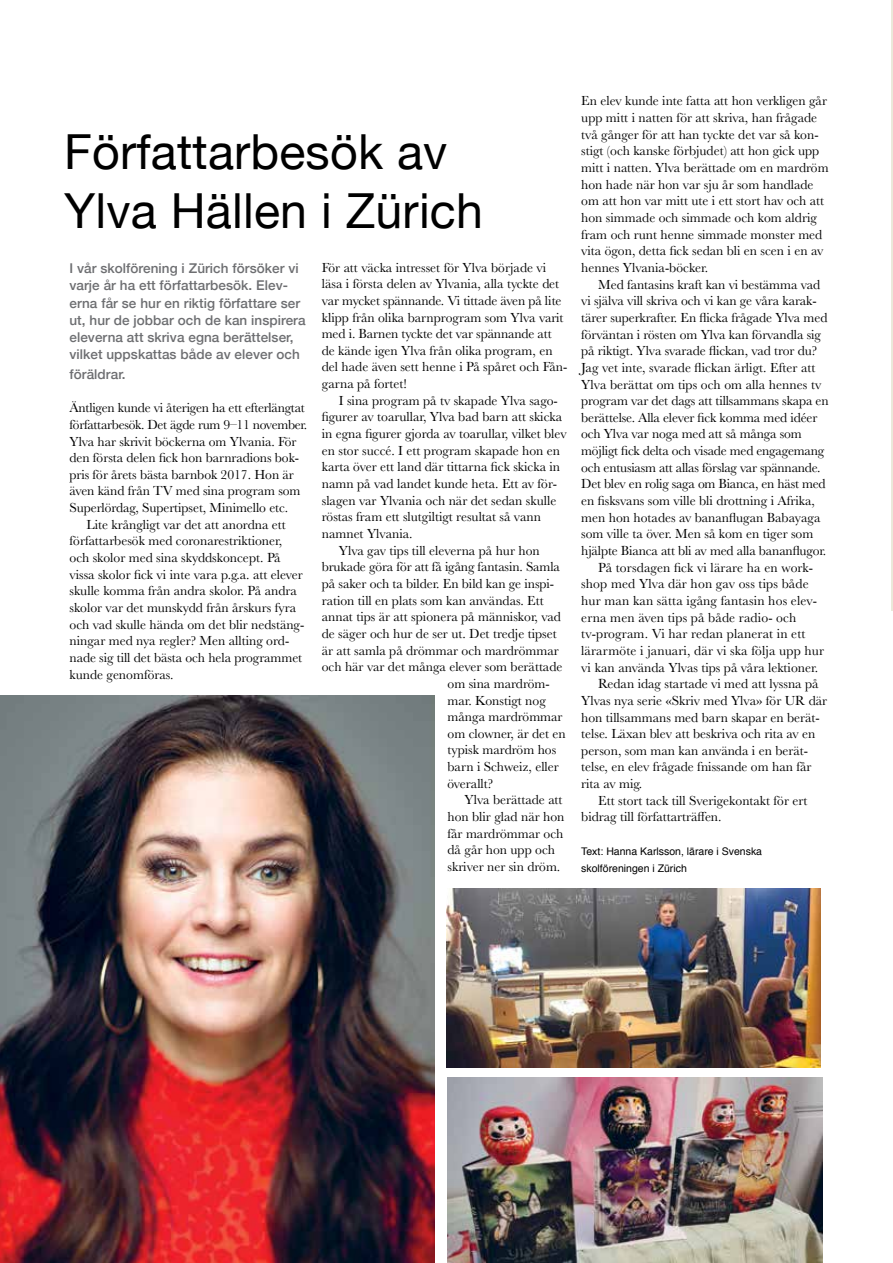
<style>
.page{position:relative;width:893px;height:1263px;background:#fff}
.page>*{position:absolute;margin:0;border:0;box-sizing:border-box;transform-origin:0 0}
.t1{font:48.3px/59.1px "Helvetica Neue";letter-spacing:.005em;color:#000}
.t2{font:13.65px/16.6px "Baskerville";color:#000}
.t3{font:13.65px "Baskerville";letter-spacing:-.02em;color:#000}
.t4{font:500 13.5px/17.2px "Helvetica Neue";letter-spacing:.005em;color:#6d6e71}
.t5{font:10.5px/16.8px "Helvetica";color:#000}
</style>
<div class="page">
<hr style="left:892px;top:0;width:1px;height:610px;background:#c8be96">
<img style="left:446px;top:889px;width:375px;height:178px">
<img style="left:447px;top:1077px;width:375px;height:186px">
<img style="left:0;top:695px;width:435px;height:568px">
<h1 class="t1" style="left:64px;top:125px;width:420px">Författarbesök av<br>Ylva Hällen i Zürich</h1>
<p class="t4" style="left:70px;top:259px;width:238px">I vår skolförening i Zürich försöker vi varje år ha ett författarbesök. Elev&shy;erna får se hur en riktig författare ser ut, hur de jobbar och de kan inspirera eleverna att skriva egna berättelser, vilket uppskattas både av elever och</p>
<p class="t4" style="left:70px;top:364px;width:58px">föräldrar.</p>
<p class="t2" style="left:70px;top:400px;width:237px">Äntligen kunde vi återigen ha ett efterlängtat</p>
<p class="t3" style="left:70px;top:416px;width:239px">författarbesök. Det ägde rum 9–11 november.</p>
<p class="t2" style="left:70px;top:433px;width:229px">Ylva har skrivit böckerna om Ylvania. För</p>
<p class="t2" style="left:70px;top:450px;width:231px">den första delen fick hon barnradions bok-</p>
<p class="t2" style="left:70px;top:466px;width:226px">pris för årets bästa barnbok 2017. Hon är</p>
<p class="t2" style="left:70px;top:483px;width:232px">även känd från TV med sina program som</p>
<p class="t2" style="left:70px;top:500px;width:220px">Superlördag, Supertipset, Minimello etc.</p>
<p class="t2" style="left:87px;top:516px;width:201px">Lite krångligt var det att anordna ett</p>
<p class="t2" style="left:70px;top:533px;width:214px">författarbesök med coronarestriktioner,</p>
<p class="t2" style="left:70px;top:550px;width:213px">och skolor med sina skyddskoncept. På</p>
<p class="t2" style="left:70px;top:566px;width:235px">vissa skolor fick vi inte vara p.g.a. att elever</p>
<p class="t2" style="left:70px;top:583px;width:229px">skulle komma från andra skolor. På andra</p>
<p class="t2" style="left:70px;top:599px;width:228px">skolor var det munskydd från årskurs fyra</p>
<p class="t2" style="left:70px;top:616px;width:236px">och vad skulle hända om det blir nedstäng-</p>
<p class="t2" style="left:70px;top:633px;width:221px">ningar med nya regler? Men allting ord-</p>
<p class="t2" style="left:70px;top:649px;width:234px">nade sig till det bästa och hela programmet</p>
<p class="t2" style="left:70px;top:666px;width:106px">kunde genomföras.</p>
<p class="t2" style="left:322px;top:259px;width:247px">För att väcka intresset för Ylva började vi läsa i första delen av Ylvania, alla tyckte det var mycket spännande. Vi tittade även på lite klipp från olika barnprogram som Ylva varit med i. Barnen tyckte det var spännande att de kände igen Ylva från olika program, en del hade även sett henne i På spåret och Fån&shy;garna på fortet!</p>
<p class="t2" style="left:339px;top:392px;width:220px">I sina program på tv skapade Ylva sago-</p>
<p class="t2" style="left:322px;top:409px;width:242px">figurer av toarullar, Ylva bad barn att skicka</p>
<p class="t2" style="left:322px;top:425px;width:246px">in egna figurer gjorda av toarullar, vilket blev</p>
<p class="t2" style="left:322px;top:442px;width:240px">en stor succé. I ett program skapade hon en</p>
<p class="t2" style="left:322px;top:459px;width:240px">karta över ett land där tittarna fick skicka in</p>
<p class="t2" style="left:322px;top:475px;width:237px">namn på vad landet kunde heta. Ett av för-</p>
<p class="t2" style="left:322px;top:492px;width:236px">slagen var Ylvania och när det sedan skulle</p>
<p class="t2" style="left:322px;top:509px;width:221px">röstas fram ett slutgiltigt resultat så vann</p>
<p class="t2" style="left:322px;top:525px;width:92px">namnet Ylvania.</p>
<p class="t2" style="left:339px;top:542px;width:202px">Ylva gav tips till eleverna på hur hon</p>
<p class="t2" style="left:322px;top:559px;width:240px">brukade göra för att få igång fantasin. Samla</p>
<p class="t2" style="left:322px;top:575px;width:234px">på saker och ta bilder. En bild kan ge inspi-</p>
<p class="t2" style="left:322px;top:592px;width:223px">ration till en plats som kan användas. Ett</p>
<p class="t2" style="left:322px;top:609px;width:241px">annat tips är att spionera på människor, vad</p>
<p class="t2" style="left:322px;top:625px;width:236px">de säger och hur de ser ut. Det tredje tipset</p>
<p class="t2" style="left:322px;top:642px;width:238px">är att samla på drömmar och mardrömmar</p>
<p class="t2" style="left:322px;top:659px;width:242px">och här var det många elever som berättade</p>
<p class="t2" style="left:448px;top:675px;width:104px">om sina mardröm-</p>
<p class="t2" style="left:448px;top:692px;width:100px">mar. Konstigt nog</p>
<p class="t2" style="left:448px;top:709px;width:117px">många mardrömmar</p>
<p class="t2" style="left:448px;top:725px;width:120px">om clowner, är det en</p>
<p class="t2" style="left:448px;top:742px;width:110px">typisk mardröm hos</p>
<p class="t2" style="left:448px;top:758px;width:113px">barn i Schweiz, eller</p>
<p class="t2" style="left:448px;top:775px;width:47px">överallt?</p>
<p class="t2" style="left:465px;top:792px;width:100px">Ylva berättade att</p>
<p class="t2" style="left:448px;top:808px;width:118px">hon blir glad när hon</p>
<p class="t2" style="left:448px;top:825px;width:117px">får mardrömmar och</p>
<p class="t2" style="left:448px;top:842px;width:109px">då går hon upp och</p>
<p class="t2" style="left:448px;top:858px;width:114px">skriver ner sin dröm.</p>
<p class="t2" style="left:581px;top:93px;width:249px">En elev kunde inte fatta att hon verkligen går upp mitt i natten för att skriva, han frågade två gånger för att han tyckte det var så kon&shy;stigt (och kanske förbjudet) att hon gick upp mitt i natten. Ylva berättade om en mardröm hon hade när hon var sju år som handlade om att hon var mitt ute i ett stort hav och att hon simmade och simmade och kom aldrig fram och runt henne simmade monster med vita ögon, detta fick sedan bli en scen i en av hennes Ylvania-böcker.</p>
<p class="t2" style="left:598px;top:276px;width:223px">Med fantasins kraft kan vi bestämma vad</p>
<p class="t2" style="left:581px;top:293px;width:237px">vi själva vill skriva och vi kan ge våra karak-</p>
<p class="t2" style="left:581px;top:309px;width:248px">tärer superkrafter. En flicka frågade Ylva med</p>
<p class="t2" style="left:581px;top:326px;width:241px">förväntan i rösten om Ylva kan förvandla sig</p>
<p class="t2" style="left:581px;top:343px;width:238px">på riktigt. Ylva svarade flickan, vad tror du?</p>
<p class="t2" style="left:581px;top:359px;width:236px">Jag vet inte, svarade flickan ärligt. Efter att</p>
<p class="t2" style="left:581px;top:376px;width:242px">Ylva berättat om tips och om alla hennes tv</p>
<p class="t2" style="left:581px;top:393px;width:249px">program var det dags att tillsammans skapa en</p>
<p class="t2" style="left:581px;top:409px;width:238px">berättelse. Alla elever fick komma med idéer</p>
<p class="t2" style="left:581px;top:426px;width:222px">och Ylva var noga med att så många som</p>
<p class="t2" style="left:581px;top:443px;width:244px">möjligt fick delta och visade med engagemang</p>
<p class="t2" style="left:581px;top:459px;width:241px">och entusiasm att allas förslag var spännande.</p>
<p class="t2" style="left:581px;top:476px;width:246px">Det blev en rolig saga om Bianca, en häst med</p>
<p class="t2" style="left:581px;top:492px;width:235px">en fisksvans som ville bli drottning i Afrika,</p>
<p class="t2" style="left:581px;top:509px;width:241px">men hon hotades av bananflugan Babayaga</p>
<p class="t2" style="left:581px;top:526px;width:234px">som ville ta över. Men så kom en tiger som</p>
<p class="t2" style="left:581px;top:542px;width:247px">hjälpte Bianca att bli av med alla bananflugor.</p>
<p class="t2" style="left:598px;top:559px;width:216px">På torsdagen fick vi lärare ha en work-</p>
<p class="t2" style="left:581px;top:576px;width:229px">shop med Ylva där hon gav oss tips både</p>
<p class="t2" style="left:581px;top:592px;width:237px">hur man kan sätta igång fantasin hos elev-</p>
<p class="t2" style="left:581px;top:609px;width:217px">erna men även tips på både radio- och</p>
<p class="t2" style="left:581px;top:626px;width:226px">tv-program. Vi har redan planerat in ett</p>
<p class="t2" style="left:581px;top:642px;width:244px">lärarmöte i januari, där vi ska följa upp hur</p>
<p class="t2" style="left:581px;top:659px;width:238px">vi kan använda Ylvas tips på våra lektioner.</p>
<p class="t2" style="left:598px;top:676px;width:222px">Redan idag startade vi med att lyssna på</p>
<p class="t2" style="left:581px;top:692px;width:247px">Ylvas nya serie «Skriv med Ylva» för UR där</p>
<p class="t2" style="left:581px;top:709px;width:240px">hon tillsammans med barn skapar en berät-</p>
<p class="t2" style="left:581px;top:726px;width:236px">telse. Läxan blev att beskriva och rita av en</p>
<p class="t2" style="left:581px;top:742px;width:228px">person, som man kan använda i en berät-</p>
<p class="t2" style="left:581px;top:759px;width:232px">telse, en elev frågade fnissande om han får</p>
<p class="t2" style="left:581px;top:776px;width:63px">rita av mig.</p>
<p class="t2" style="left:598px;top:792px;width:211px">Ett stort tack till Sverigekontakt för ert</p>
<p class="t2" style="left:581px;top:809px;width:142px">bidrag till författarträffen.</p>
<p class="t5" style="left:581px;top:843px;width:182px">Text: Hanna Karlsson, lärare i Svenska skolföreningen i Zürich</p>
</div>
